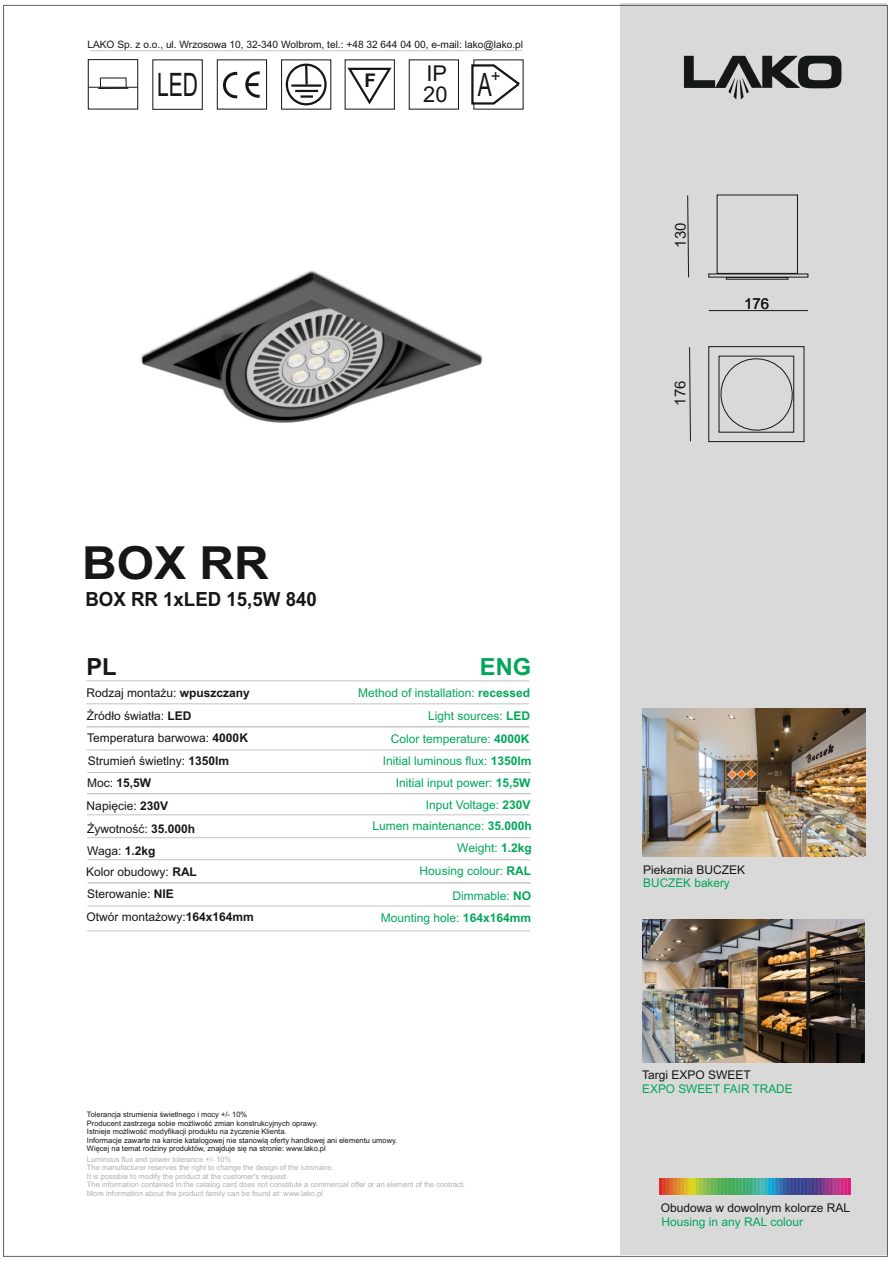
<style>
.page{position:relative;width:893px;height:1263px;background:#fff}
.page>*{position:absolute;margin:0;border:0;box-sizing:border-box;transform-origin:0 0}
.t1{font:700 45.6px "Arial";color:#151616;scale:1.05 1}
.t2{font:32.25px "Arial";color:#151616;scale:.65 1}
.t3{font:700 23.7px "Arial";color:#00a759}
.t4{font:700 23.7px "Arial";color:#151616}
.t5{font:21.9px/21.8px "Arial";color:#151616}
.t6{font:700 19.5px "Arial";color:#151616;scale:.96 1}
.t7{font:700 18.9px "Arial";color:#151616}
.t8{font:15px "Arial";color:#151616}
.t9{font:12px/22.2px "Arial";color:#00a759;text-align:right}
.t10{font:12px/22.8px "Arial";color:#151616}
.t11{font:10.2px "Arial";color:#151616}
.t12{font:7.5px/8.4px "Arial";color:#afb0b0}
.t13{font:7.5px/8.4px "Arial";color:#151616}
.s1{font-weight:700}
</style>
<div class="page">
<hr style="left:86px;top:681px;width:443px;height:1px;background:#c4c4c5">
<hr style="left:86px;top:703px;width:443px;height:1px;background:#c4c4c5">
<hr style="left:87px;top:793px;width:443px;height:1px;background:#c4c4c5">
<hr style="left:90px;top:50px;width:433px;height:1px;background:#c4c4c5">
<div style="left:152px;top:59px;width:51px;height:51px;border:1px solid #151616"></div>
<div style="left:88px;top:59px;width:50px;height:50px;border:1px solid #151616"></div>
<div style="left:345px;top:59px;width:50px;height:51px;border:1px solid #151616"></div>
<svg style="left:345px;top:66px;width:49px;height:39px"></svg>
<div style="left:223px;top:72px;width:26px;height:26px;border:3px solid #151616;border-radius:50%"></div>
<svg style="left:237px;top:65px;width:31px;height:38px"></svg>
<div style="left:217px;top:59px;width:50px;height:51px;border:1px solid #151616"></div>
<div style="left:286px;top:64px;width:41px;height:41px;border:2px solid #151616;border-radius:50%"></div>
<svg style="left:304px;top:63px;width:5px;height:21px"></svg>
<hr style="left:291px;top:84px;width:30px;height:3px;background:#151616">
<hr style="left:295px;top:90px;width:23px;height:2px;background:#151616">
<svg style="left:300px;top:95px;width:13px;height:3px"></svg>
<svg style="left:471px;top:63px;width:53px;height:47px"></svg>
<div style="left:620px;top:4px;width:267px;height:1250px;background:#d9d9da"></div>
<svg style="left:684px;top:56px;width:157px;height:43px"></svg>
<hr style="left:86px;top:726px;width:443px;height:1px;background:#c4c4c5">
<hr style="left:87px;top:772px;width:443px;height:1px;background:#c4c4c5">
<hr style="left:87px;top:814px;width:443px;height:1px;background:#c4c4c5">
<hr style="left:87px;top:837px;width:443px;height:1px;background:#c4c4c5">
<hr style="left:88px;top:87px;width:49px;height:1px;background:#151616">
<hr style="left:87px;top:750px;width:443px;height:1px;background:#c4c4c5">
<img style="left:660px;top:1179px;width:191px;height:15px">
<hr style="left:87px;top:859px;width:443px;height:1px;background:#c4c4c5">
<hr style="left:88px;top:882px;width:443px;height:1px;background:#c4c4c5">
<hr style="left:87px;top:906px;width:443px;height:1px;background:#c4c4c5">
<hr style="left:98px;top:87px;width:30px;height:2px;background:#151616">
<svg style="left:100px;top:78px;width:27px;height:9px"></svg>
<img style="left:141px;top:270px;width:342px;height:153px">
<hr style="left:87px;top:931px;width:443px;height:1px;background:#c4c4c5">
<hr style="left:709px;top:310px;width:99px;height:1px;background:#151616">
<svg style="left:687px;top:195px;width:2px;height:83px"></svg>
<svg style="left:689px;top:347px;width:2px;height:95px"></svg>
<div style="left:717px;top:195px;width:81px;height:79px;border:1px solid #151616"></div>
<div style="left:726px;top:277px;width:62px;height:3px;border:1px solid #151616"></div>
<div style="left:708px;top:346px;width:96px;height:96px;border:1px solid #151616"></div>
<svg style="left:718px;top:355px;width:77px;height:78px"></svg>
<img style="left:642px;top:708px;width:223px;height:149px">
<img style="left:643px;top:919px;width:221px;height:143px">
<h3 class="t11" style="left:87px;top:40px;width:437px">LAKO Sp. z o.o., ul. Wrzosowa 10, 32-340 Wolbrom, tel.: +48 32 644 04 00, e-mail: lako@lako.pl</h3>
<h2 class="t2" style="left:157px;top:72px;width:65px">LED</h2>
<h3 class="t7" style="left:364px;top:74px;width:13px">F</h3>
<h3 class="t5" style="left:423px;top:64px;width:79px">IP<br>20 <sup>A</sup><sup>+</sup></h3>
<h1 class="t1" style="left:82px;top:546px;width:179px">BOX RR</h1>
<h3 class="t6" style="left:85px;top:591px;width:243px">BOX RR 1xLED 15,5W 840</h3>
<h3 class="t4" style="left:86px;top:658px;width:32px">PL</h3>
<h3 class="t3" style="left:480px;top:658px;width:53px">ENG</h3>
<h3 class="t10" style="left:86px;top:682px;width:165px">Rodzaj montażu: <span class="s1">wpuszczany<br></span>Źródło światła: <span class="s1">LED</span></h3>
<h3 class="t10" style="left:87px;top:727px;width:162px;line-height:23.5px">Temperatura barwowa: <span class="s1">4000K<br></span>Strumień świetlny: <span class="s1">1350lm</span></h3>
<h3 class="t10" style="left:87px;top:773px;width:110px">Moc: <span class="s1">15,5W<br></span>Napięcie: <span class="s1">230V<br></span>Żywotność: <span class="s1">35.000h</span></h3>
<h3 class="t9" style="left:358px;top:682px;width:175px">Method of installation: <span class="s1">recessed<br></span>Light sources: <span class="s1">LED<br></span>Color temperature: <span class="s1">4000K<br></span>Initial luminous flux: <span class="s1">1350lm<br></span>Initial input power: <span class="s1">15,5W<br></span>Input Voltage: <span class="s1">230V<br></span>Lumen maintenance: <span class="s1">35.000h</span></h3>
<h3 class="t10" style="left:86px;top:841px;width:112px;line-height:21.5px">Waga: <span class="s1">1.2kg<br></span>Kolor obudowy: <span class="s1">RAL</span></h3>
<h3 class="t9" style="left:420px;top:838px;width:114px;line-height:22.8px">Weight: <span class="s1">1.2kg<br></span>Housing colour: <span class="s1">RAL</span></h3>
<h3 class="t10" style="left:87px;top:884px;width:88px">Sterowanie: <span class="s1">NIE</span></h3>
<h3 class="t9" style="left:452px;top:885px;width:80px">Dimmable: <span class="s1">NO</span></h3>
<h3 class="t10" style="left:87px;top:906px;width:169px">Otwór montażowy:<span class="s1">164x164mm</span></h3>
<h3 class="t9" style="left:381px;top:907px;width:152px">Mounting hole: <span class="s1">164x164mm</span></h3>
<p class="t13" style="left:87px;top:1111px;width:312px">Tolerancja strumienia świetlnego i mocy +/- 10%<br>Producent zastrzega sobie możliwość zmian konstrukcyjnych oprawy.<br>Istnieje możliwość modyfikacji produktu na życzenie Klienta.<br>Informacje zawarte na karcie katalogowej nie stanowią oferty handlowej ani elementu umowy.<br>Więcej na temat rodziny produktów, znajduje się na stronie: www.lako.pl</p>
<p class="t12" style="left:87px;top:1156px;width:380px">Luminous flux and power tolerance +/- 10%<br>The manufacturer reserves the right to change the design of the luminaire.<br>It is possible to modify the product at the customer's request.<br>The information contained in the catalog card does not constitute a commercial offer or an element of the contract.<br>More information about the product family can be found at: www.lako.pl</p>
<h3 class="t8" style="left:675px;top:248px;width:27px;rotate:-90deg">130</h3>
<h3 class="t8" style="left:675px;top:406px;width:27px;rotate:-90deg">176</h3>
<h3 class="t8" style="left:744px;top:298px;width:27px">176</h3>
<h3 class="t10" style="left:643px;top:859px;width:104px">Piekarnia BUCZEK</h3>
<h3 class="t9" style="left:643px;top:873px;width:88px">BUCZEK bakery</h3>
<h3 class="t10" style="left:642px;top:1065px;width:110px">Targi EXPO SWEET</h3>
<h3 class="t9" style="left:642px;top:1079px;width:152px">EXPO SWEET FAIR TRADE</h3>
<h3 class="t10" style="left:661px;top:1197px;width:191px">Obudowa w dowolnym kolorze RAL</h3>
<h3 class="t9" style="left:661px;top:1212px;width:143px">Housing in any RAL colour</h3>
</div>
